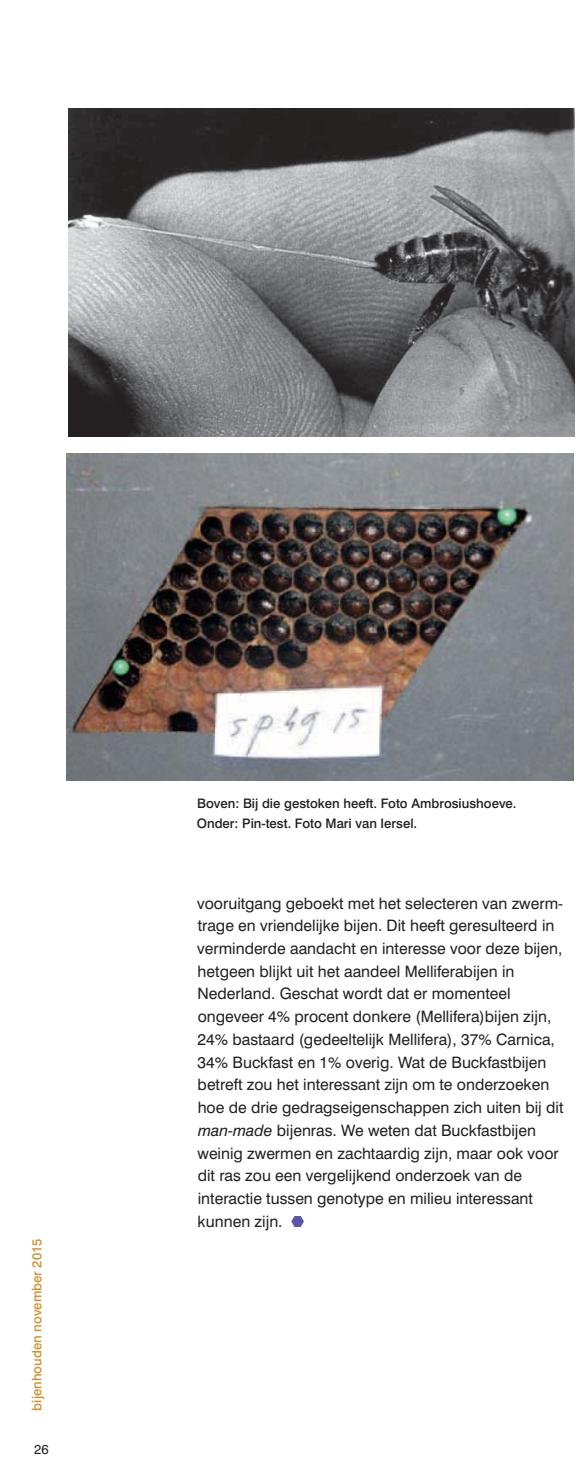
<style>
.page{position:relative;width:587px;height:1474px;background:#fff}
.page>*{position:absolute;margin:0;border:0;box-sizing:border-box;transform-origin:0 0}
.t1{font:15.75px/22.8px "Swiss 721 BT";color:#231f20}
.t2{font:500 13.12px/19.2px "Swiss 721 BT";color:#231f20}
.t3{font:500 13.12px "Swiss 721 BT";color:#d09132}
.t4{font:13.12px "Swiss 721 BT";color:#231f20}
.s1{font-style:italic}
</style>
<div class="page">
<img style="left:67px;top:453px;width:505px;height:328px">
<svg style="left:291px;top:1216px;width:12px;height:11px"></svg>
<img style="left:68px;top:109px;width:506px;height:327px">
<p class="t3" style="left:31px;top:1410px;width:174px;rotate:-90deg">bijenhouden november 2015</p>
<p class="t4" style="left:34px;top:1444px;width:16px">26</p>
<p class="t2" style="left:196px;top:795px;width:321px">Boven: Bij die gestoken heeft. Foto Ambrosiushoeve.<br>Onder: Pin-test. Foto Mari van Iersel.</p>
<p class="t1" style="left:197px;top:892px;width:367px">vooruitgang geboekt met het selecteren van zwerm&shy;trage en vriendelijke bijen. Dit heeft geresulteerd in verminderde aandacht en interesse voor deze bijen, hetgeen blijkt uit het aandeel Melliferabijen in Nederland. Geschat wordt dat er momenteel ongeveer 4% procent donkere (Mellifera)bijen zijn, 24% bastaard (gedeeltelijk Mellifera), 37% Carnica, 34% Buckfast en 1% overig. Wat de Buckfastbijen betreft zou het interessant zijn om te onderzoeken hoe de drie gedragseigenschappen zich uiten bij dit <span class="s1">man-made</span> bijenras. We weten dat Buckfastbijen weinig zwermen en zachtaardig zijn, maar ook voor dit ras zou een vergelijkend onderzoek van de interactie tussen genotype en milieu interessant kunnen zijn.</p>
</div>
